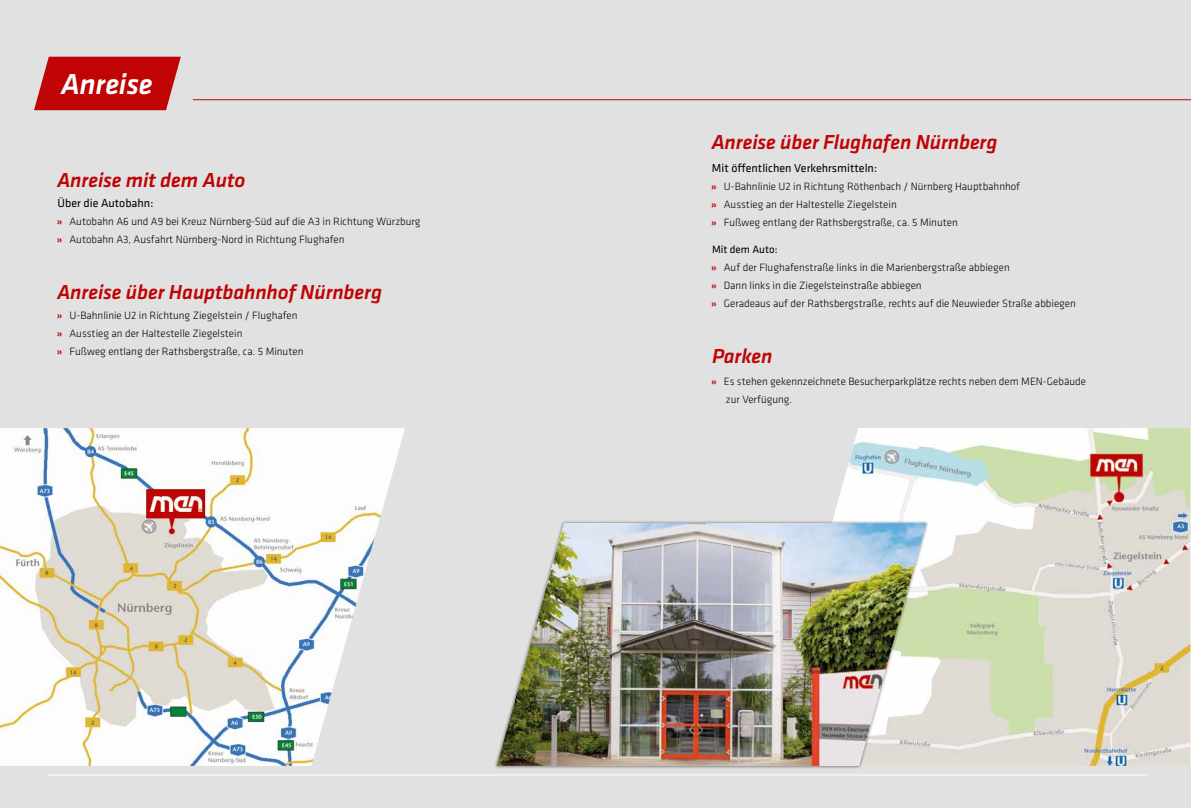
<style>
.page{position:relative;width:1191px;height:808px;background:#e1e1e1}
.page>*{position:absolute;margin:0;border:0;box-sizing:border-box;transform-origin:0 0}
.t1{font:italic 500 30px "Klavika Basic";letter-spacing:-.005em;color:#fff}
.t2{font:italic 500 21px "Klavika Basic";letter-spacing:-.005em;color:#c00304}
.t3{font:12px "Klavika Basic";color:#000}
.t4{font:300 11px/18px "Klavika Basic";color:#000}
.s1{font-weight:500;color:#c00304}
.s2{font-weight:400}
</style>
<div class="page">
<svg style="left:34px;top:57px;width:147px;height:53px;background:#c3191a"></svg>
<hr style="left:193px;top:99px;width:998px;height:1px;background:#c00304">
<hr style="left:48px;top:774px;width:1098px;height:1px;background:#fff">
<img style="left:833px;top:428px;width:357px;height:338px">
<div style="left:494px;top:520px;width:435px;height:249px;background:#000;opacity:.5"></div>
<img style="left:497px;top:523px;width:429px;height:243px">
<img style="left:0;top:428px;width:405px;height:338px">
<h1 class="t1" style="left:61px;top:64px;width:93px">Anreise</h1>
<h2 class="t2" style="left:57px;top:165px;width:190px">Anreise mit dem Auto</h2>
<p class="t3" style="left:58px;top:195px;width:97px">Über die Autobahn:</p>
<p class="t4" style="left:57px;top:212px;width:365px"><span class="s1">»</span> Autobahn A6 und A9 bei Kreuz Nürnberg-Süd auf die A3 in Richtung Würzburg <span class="s1">»</span> Autobahn A3, Ausfahrt Nürnberg-Nord in Richtung Flughafen</p>
<h2 class="t2" style="left:57px;top:278px;width:326px">Anreise über Hauptbahnhof Nürnberg</h2>
<p class="t4" style="left:57px;top:307px;width:248px"><span class="s1">»</span> U-Bahnlinie U2 in Richtung Ziegelstein / Flughafen <span class="s1">»</span> Ausstieg an der Haltestelle Ziegelstein<br><span class="s1">»</span> Fußweg entlang der Rathsbergstraße, ca. 5 Minuten</p>
<h2 class="t2" style="left:711px;top:128px;width:287px">Anreise über Flughafen Nürnberg</h2>
<p class="t3" style="left:712px;top:160px;width:167px">Mit öffentlichen Verkehrsmitteln:</p>
<p class="t4" style="left:711px;top:177px;width:310px"><span class="s1">»</span> U-Bahnlinie U2 in Richtung Röthenbach / Nürnberg Hauptbahnhof <span class="s1">»</span> Ausstieg an der Haltestelle Ziegelstein<br><span class="s1">»</span> Fußweg entlang der Rathsbergstraße, ca. 5 Minuten</p>
<p class="t4" style="left:711px;top:240px;width:366px"><span class="s2">Mit dem Auto:<br></span><span class="s1">»</span> Auf der Flughafenstraße links in die Marienbergstraße abbiegen<br><span class="s1">»</span> Dann links in die Ziegelsteinstraße abbiegen<br><span class="s1">»</span> Geradeaus auf der Rathsbergstraße, rechts auf die Neuwieder Straße abbiegen</p>
<h2 class="t2" style="left:712px;top:342px;width:62px">Parken</h2>
<p class="t4" style="left:726px;top:372px;width:362px;text-indent:-15px"><span class="s1">»</span> Es stehen gekennzeichnete Besucherparkplätze rechts neben dem MEN-Gebäude zur Verfügung.</p>
</div>
